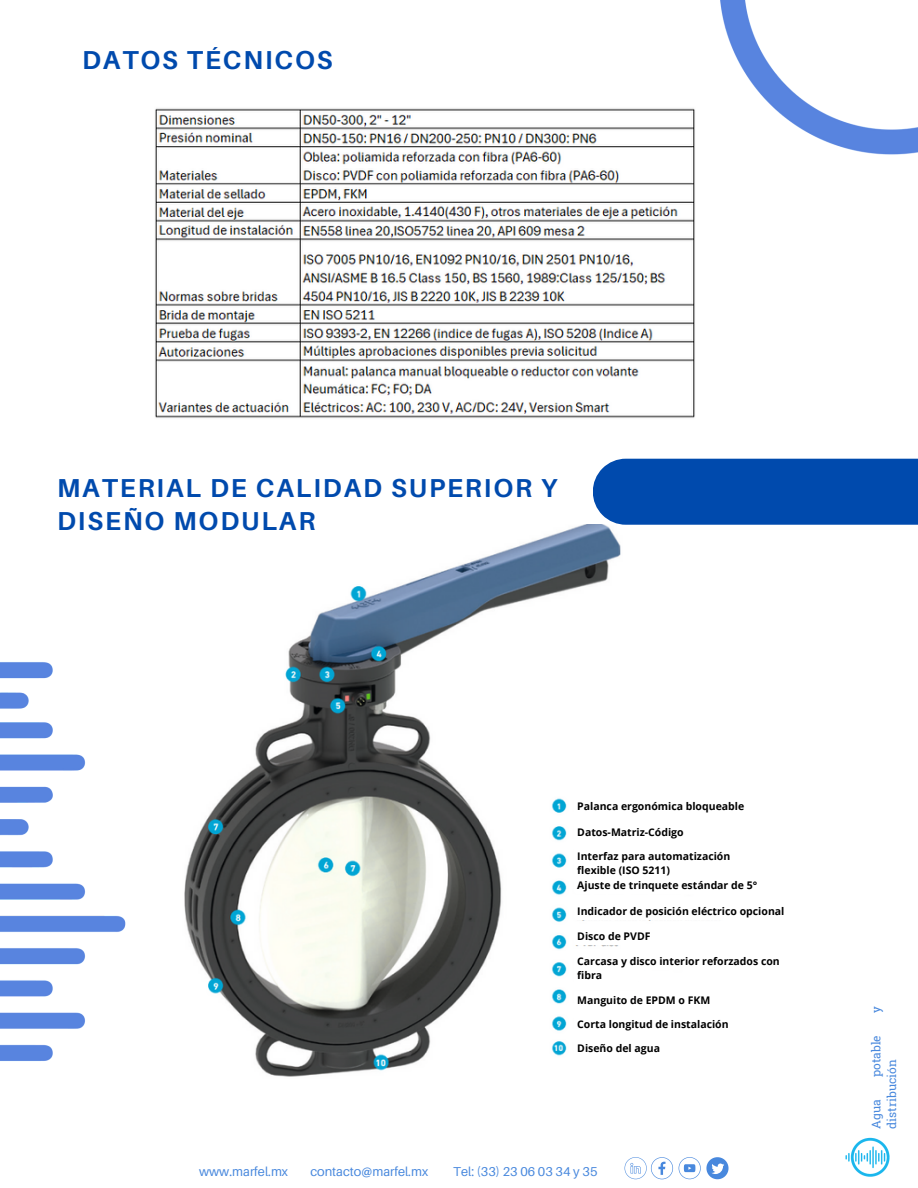
<style>
.page{position:relative;width:918px;height:1188px;background:#fff}
.page>*{position:absolute;margin:0;border:0;box-sizing:border-box;transform-origin:0 0}
.t1{font:700 25.95px/32.8px "Aileron";letter-spacing:.075em;color:#004aad}
.t2{font:12.9px "Aileron";color:#4888dd}
.t3{font:12px "Roboto Slab";color:#4888dd}
.t4{font:700 10.5px/14px "Open Sans";color:#000}
</style>
<div class="page">
<img style="left:248px;top:525px;width:403px;height:552px">
<div style="left:593px;top:459px;width:325px;height:66px;background:#004aad"></div>
<img style="left:720px;top:0;width:198px;height:155px">
<img style="left:0;top:662px;width:248px;height:399px">
<svg style="left:625px;top:1157px;width:48px;height:22px"></svg>
<svg style="left:679px;top:1157px;width:50px;height:22px"></svg>
<img style="left:155px;top:108px;width:540px;height:310px">
<div style="left:573px;top:797px;width:176px;height:19px;background:#fff;border-radius:5px"></div>
<svg style="left:573px;top:822px;width:78px;height:57px"></svg>
<div style="left:573px;top:876px;width:189px;height:19px;background:#fff;border-radius:5px"></div>
<div style="left:573px;top:901px;width:216px;height:19px;background:#fff;border-radius:5px"></div>
<svg style="left:573px;top:927px;width:78px;height:19px"></svg>
<div style="left:573px;top:1014px;width:193px;height:20px;background:#fff;border-radius:5px"></div>
<div style="left:573px;top:990px;width:144px;height:19px;background:#fff;border-radius:5px"></div>
<svg style="left:573px;top:1039px;width:78px;height:19px"></svg>
<svg style="left:573px;top:952px;width:78px;height:33px"></svg>
<img style="left:845px;top:1137px;width:45px;height:40px">
<p class="t1" style="left:82px;top:43px;width:252px">DATOS TÉCNICOS</p>
<p class="t1" style="left:57px;top:471px;width:502px">MATERIAL DE CALIDAD SUPERIOR Y<br>DISEÑO MODULAR</p>
<p class="t4" style="left:577px;top:799px;width:169px">Palanca ergonómica bloqueable</p>
<p class="t4" style="left:577px;top:825px;width:108px">Datos-Matriz-Código</p>
<p class="t4" style="left:577px;top:849px;width:155px">Interfaz para automatización flexible (ISO 5211)</p>
<p class="t4" style="left:577px;top:878px;width:181px">Ajuste de trinquete estándar de 5°</p>
<p class="t4" style="left:577px;top:904px;width:209px">Indicador de posición eléctrico opcional</p>
<p class="t4" style="left:577px;top:929px;width:75px">Disco de PVDF</p>
<p class="t4" style="left:577px;top:954px;width:204px">Carcasa y disco interior reforzados con fibra</p>
<h2 class="t4" style="left:577px;top:993px;width:135px">Manguito de EPDM o FKM</h2>
<p class="t4" style="left:577px;top:1041px;width:84px">Diseño del agua</p>
<p class="t4" style="left:577px;top:1017px;width:153px">Corta longitud de instalación</p>
<p class="t2" style="left:199px;top:1164px;width:90px">www.marfel.mx</p>
<p class="t2" style="left:310px;top:1164px;width:119px">contacto@marfel.mx</p>
<p class="t2" style="left:453px;top:1164px;width:146px">Tel: (33) 23 06 03 34 y 35</p>
<p class="t3" style="left:868px;top:1013px;width:8px;rotate:-90deg">y</p>
<p class="t3" style="left:868px;top:1077px;width:43px;rotate:-90deg">potable</p>
<p class="t3" style="left:884px;top:1129px;width:71px;rotate:-90deg">distribución</p>
<p class="t3" style="left:868px;top:1129px;width:31px;rotate:-90deg">Agua</p>
</div>
